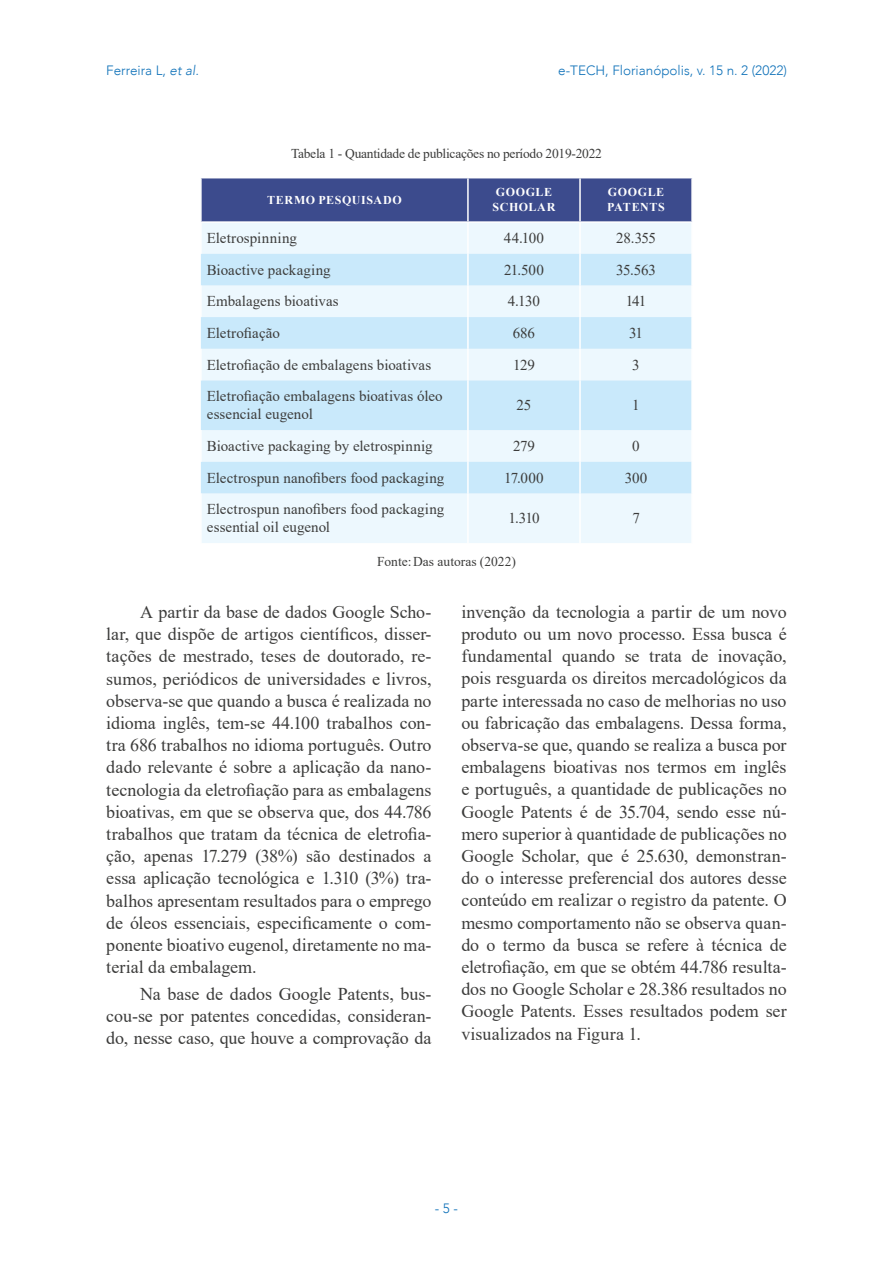
<style>
.page{position:relative;width:893px;height:1263px;background:#fff}
.page>*{position:absolute;margin:0;border:0;box-sizing:border-box;transform-origin:0 0}
.t1{font:18px/22.2px "Times New Roman";color:#3c3c3b;text-align:justify}
.t2{font:15px/18px "Times New Roman";letter-spacing:.005em;color:#3c3c3b}
.t3{font:300 13.5px "Avenir";color:#1072b9}
.t4{font:13.5px "Times New Roman";letter-spacing:-.02em;color:#3c3c3b}
.t5{font:13.5px "Times New Roman";color:#3c3c3b}
.t6{font:700 12px/15px "Times New Roman";letter-spacing:.05em;color:#fff}
.s1{font-style:italic}
</style>
<div class="page">
<div style="left:202px;top:178px;width:489px;height:43px;background:#3c4b8d"></div>
<div style="left:202px;top:223px;width:489px;height:320px;background:#edf8fe"></div>
<svg style="left:201px;top:254px;width:490px;height:239px;background:#d7eefc"></svg>
<hr style="left:467px;top:178px;width:2px;height:43px;background:#fff">
<hr style="left:579px;top:178px;width:2px;height:43px;background:#fff">
<hr style="left:467px;top:223px;width:2px;height:31px;background:#fff">
<hr style="left:579px;top:223px;width:2px;height:31px;background:#fff">
<hr style="left:467px;top:254px;width:2px;height:31px;background:#fff">
<hr style="left:579px;top:254px;width:2px;height:31px;background:#fff">
<hr style="left:467px;top:285px;width:2px;height:32px;background:#fff">
<hr style="left:579px;top:285px;width:2px;height:32px;background:#fff">
<hr style="left:467px;top:317px;width:2px;height:32px;background:#fff">
<hr style="left:579px;top:317px;width:2px;height:32px;background:#fff">
<hr style="left:467px;top:349px;width:2px;height:31px;background:#fff">
<hr style="left:579px;top:349px;width:2px;height:31px;background:#fff">
<hr style="left:467px;top:380px;width:2px;height:50px;background:#fff">
<hr style="left:579px;top:380px;width:2px;height:50px;background:#fff">
<hr style="left:467px;top:430px;width:2px;height:32px;background:#fff">
<hr style="left:579px;top:430px;width:2px;height:32px;background:#fff">
<hr style="left:467px;top:462px;width:2px;height:31px;background:#fff">
<hr style="left:579px;top:462px;width:2px;height:31px;background:#fff">
<hr style="left:467px;top:493px;width:2px;height:50px;background:#fff">
<hr style="left:579px;top:493px;width:2px;height:50px;background:#fff">
<hr style="left:200px;top:285px;width:2px;height:32px;background:#fff">
<hr style="left:200px;top:349px;width:2px;height:31px;background:#fff">
<hr style="left:200px;top:430px;width:2px;height:32px;background:#fff">
<p class="t3" style="left:106px;top:63px;width:94px">Ferreira L, <span class="s1">et al.</span></p>
<p class="t3" style="left:558px;top:63px;width:230px">e-TECH, Florianópolis, v. 15 n. 2 (2022)</p>
<p class="t4" style="left:291px;top:144px;width:312px">Tabela 1 - Quantidade de publicações no período 2019-2022</p>
<p class="t6" style="left:267px;top:192px;width:136px">TERMO PESQUISADO</p>
<p class="t6" style="left:492px;top:185px;width:64px">GOOGLE<br>SCHOLAR</p>
<p class="t6" style="left:607px;top:185px;width:59px">GOOGLE<br>PATENTS</p>
<p class="t2" style="left:207px;top:229px;width:92px">Eletrospinning</p>
<p class="t2" style="left:504px;top:229px;width:42px">44.100</p>
<p class="t2" style="left:616px;top:229px;width:41px">28.355</p>
<p class="t2" style="left:207px;top:260px;width:125px">Bioactive packaging</p>
<p class="t2" style="left:504px;top:260px;width:41px">21.500</p>
<p class="t2" style="left:616px;top:260px;width:41px">35.563</p>
<p class="t2" style="left:207px;top:292px;width:133px">Embalagens bioativas</p>
<p class="t2" style="left:508px;top:292px;width:34px">4.130</p>
<p class="t2" style="left:626px;top:292px;width:22px">141</p>
<p class="t2" style="left:207px;top:324px;width:75px">Eletrofiação</p>
<p class="t2" style="left:513px;top:324px;width:24px">686</p>
<p class="t2" style="left:629px;top:324px;width:15px">31</p>
<p class="t2" style="left:207px;top:355px;width:226px">Eletrofiação de embalagens bioativas</p>
<p class="t2" style="left:513px;top:355px;width:23px">129</p>
<p class="t2" style="left:632px;top:355px;width:9px">3</p>
<p class="t2" style="left:207px;top:387px;width:237px">Eletrofiação embalagens bioativas óleo essencial eugenol</p>
<p class="t2" style="left:517px;top:396px;width:16px">25</p>
<p class="t2" style="left:632px;top:396px;width:9px">1</p>
<p class="t2" style="left:207px;top:437px;width:227px">Bioactive packaging by eletrospinnig</p>
<p class="t2" style="left:513px;top:437px;width:23px">279</p>
<p class="t2" style="left:632px;top:437px;width:9px">0</p>
<p class="t2" style="left:207px;top:468px;width:239px">Electrospun nanofibers food packaging</p>
<p class="t2" style="left:504px;top:468px;width:41px">17.000</p>
<p class="t2" style="left:625px;top:468px;width:24px">300</p>
<p class="t2" style="left:207px;top:500px;width:239px">Electrospun nanofibers food packaging essential oil eugenol</p>
<p class="t2" style="left:508px;top:509px;width:33px">1.310</p>
<p class="t2" style="left:632px;top:509px;width:9px">7</p>
<p class="t5" style="left:377px;top:552px;width:140px">Fonte:Das autoras (2022)</p>
<p class="t1" style="left:106px;top:600px;width:327px;text-indent:34px">A partir da base de dados Google Scho&shy;lar, que dispõe de artigos científicos, disser&shy;tações de mestrado, teses de doutorado, re&shy;sumos, periódicos de universidades e livros, observa-se que quando a busca é realizada no idioma inglês, tem-se 44.100 trabalhos con&shy;tra 686 trabalhos no idioma português. Outro dado relevante é sobre a aplicação da nano&shy;tecnologia da eletrofiação para as embalagens bioativas, em que se observa que, dos 44.786 trabalhos que tratam da técnica de eletrofia&shy;ção, apenas 17.279 (38%) são destinados a essa aplicação tecnológica e 1.310 (3%) tra&shy;balhos apresentam resultados para o emprego de óleos essenciais, especificamente o com&shy;ponente bioativo eugenol, diretamente no ma&shy;terial da embalagem.</p>
<p class="t1" style="left:106px;top:982px;width:327px;text-indent:34px">Na base de dados Google Patents, bus&shy;cou-se por patentes concedidas, consideran&shy;do, nesse caso, que houve a comprovação da</p>
<p class="t1" style="left:461px;top:600px;width:327px">invenção da tecnologia a partir de um novo produto ou um novo processo. Essa busca é fundamental quando se trata de inovação, pois resguarda os direitos mercadológicos da parte interessada no caso de melhorias no uso ou fabricação das embalagens. Dessa forma, observa-se que, quando se realiza a busca por embalagens bioativas nos termos em inglês e português, a quantidade de publicações no Google Patents é de 35.704, sendo esse nú&shy;mero superior à quantidade de publicações no Google Scholar, que é 25.630, demonstran&shy;do o interesse preferencial dos autores desse conteúdo em realizar o registro da patente. O mesmo comportamento não se observa quan&shy;do o termo da busca se refere à técnica de eletrofiação, em que se obtém 44.786 resulta&shy;dos no Google Scholar e 28.386 resultados no Google Patents. Esses resultados podem ser visualizados na Figura 1.</p>
<p class="t3" style="left:435px;top:1201px;width:25px">- 5 -</p>
</div>
